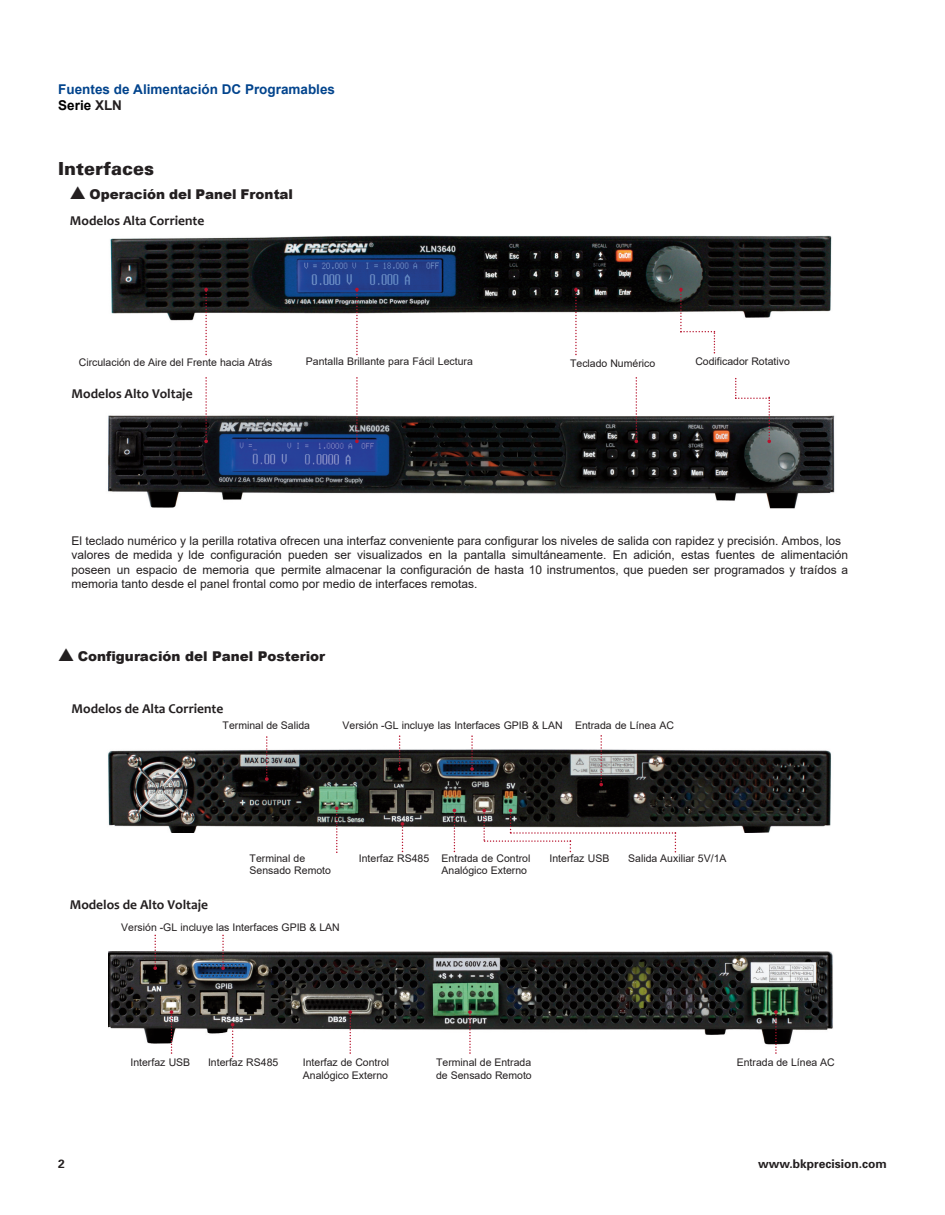
<style>
.page{position:relative;width:945px;height:1215px;background:#fff}
.page>*{position:absolute;margin:0;border:0;box-sizing:border-box;transform-origin:0 0}
.t1{font:900 18px "Univers";color:#231f20}
.t2{font:700 13.5px "Candara";color:#231f20}
.t3{font:900 13.5px "Arial";color:#231f20}
.t4{font:700 13.5px/15.9px "Arial";color:#02448d}
.t5{font:12px/14.4px "Arial";color:#231f20}
.t6{font:700 12px "Univers";color:#231f20}
.t7{font:10.5px/12.6px "Arial";color:#231f20}
.s1{color:#000}
.s2{color:#231f20}
.s3{font-style:inherit}
</style>
<div class="page">
<img style="left:110px;top:235px;width:722px;height:86px">
<img style="left:108px;top:415px;width:727px;height:94px">
<img style="left:108px;top:749px;width:723px;height:83px">
<img style="left:108px;top:951px;width:725px;height:94px">
<svg style="left:355px;top:288px;width:4px;height:67px"></svg>
<svg style="left:574px;top:288px;width:4px;height:67px"></svg>
<svg style="left:634px;top:377px;width:4px;height:66px"></svg>
<svg style="left:355px;top:377px;width:4px;height:66px"></svg>
<svg style="left:204px;top:288px;width:4px;height:67px"></svg>
<svg style="left:204px;top:377px;width:4px;height:66px"></svg>
<svg style="left:735px;top:378px;width:36px;height:65px"></svg>
<svg style="left:265px;top:736px;width:4px;height:45px"></svg>
<svg style="left:398px;top:735px;width:3px;height:36px"></svg>
<svg style="left:153px;top:935px;width:4px;height:35px"></svg>
<svg style="left:221px;top:935px;width:4px;height:35px"></svg>
<svg style="left:470px;top:735px;width:4px;height:36px"></svg>
<svg style="left:599px;top:735px;width:4px;height:51px"></svg>
<svg style="left:335px;top:807px;width:4px;height:46px"></svg>
<svg style="left:401px;top:822px;width:3px;height:30px"></svg>
<svg style="left:453px;top:809px;width:3px;height:43px"></svg>
<svg style="left:170px;top:1010px;width:3px;height:44px"></svg>
<svg style="left:348px;top:1010px;width:4px;height:44px"></svg>
<svg style="left:468px;top:1010px;width:4px;height:44px"></svg>
<svg style="left:774px;top:1010px;width:4px;height:44px"></svg>
<svg style="left:231px;top:1023px;width:3px;height:34px"></svg>
<svg style="left:482px;top:809px;width:194px;height:43px"></svg>
<svg style="left:679px;top:288px;width:36px;height:65px"></svg>
<p class="t4" style="left:58px;top:82px;width:278px">Fuentes de Alimentación DC Programables<br><span class="s1">Serie</span> <span class="s2">XLN</span></p>
<h1 class="t1" style="left:58px;top:162px;width:97px">Interfaces</h1>
<p class="t3" style="left:70px;top:184px;width:225px">▲ Operación del Panel Frontal</p>
<p class="t2" style="left:70px;top:212px;width:136px">Modelos Alta Corriente</p>
<p class="t7" style="left:79px;top:356px;width:195px">Circulación de Aire del Frente hacia Atrás</p>
<p class="t2" style="left:71px;top:385px;width:123px">Modelos Alto Voltaje</p>
<p class="t7" style="left:306px;top:355px;width:168px">Pantalla Brillante para Fácil Lectura</p>
<p class="t7" style="left:570px;top:357px;width:87px">Teclado Numérico</p>
<p class="t7" style="left:695px;top:355px;width:96px">Codificador Rotativo</p>
<p class="t5" style="left:71px;top:534px;width:778px">El teclado numérico y la perilla rotativa ofrecen una interfaz conveniente para configurar los niveles de salida con rapidez y precisión. Ambos, <span class="s3">l</span>os valores de medida y lde configuración pueden ser visualizados en la pantalla simultáneamente. En adición, estas fuentes de alimentación poseen un espacio de memoria que permite almacenar la configuración de hasta 10 instrumentos, que pueden ser programados y traídos a memoria tanto desde el panel frontal como por medio de interfaces remotas.</p>
<p class="t3" style="left:78px;top:646px;width:249px">Configuración del Panel Posterior</p>
<p class="t2" style="left:72px;top:700px;width:153px">Modelos de Alta Corriente</p>
<p class="t7" style="left:223px;top:719px;width:89px">Terminal de Salida</p>
<p class="t7" style="left:343px;top:719px;width:333px">Versión -GL incluye las Interfaces GPIB &amp; LAN Entrada de Línea AC</p>
<p class="t2" style="left:70px;top:896px;width:140px">Modelos de Alto Voltaje</p>
<p class="t7" style="left:250px;top:852px;width:83px">Terminal de<br>Sensado Remoto</p>
<p class="t7" style="left:359px;top:852px;width:72px">Interfaz RS485</p>
<p class="t7" style="left:121px;top:920px;width:220px">Versión -GL incluye las Interfaces GPIB &amp; LAN</p>
<p class="t7" style="left:442px;top:852px;width:90px">Entrada de Control</p>
<p class="t7" style="left:628px;top:852px;width:100px">Salida Auxiliar 5V/1A</p>
<p class="t7" style="left:442px;top:864px;width:87px">Analógico Externo</p>
<p class="t7" style="left:550px;top:852px;width:61px">Interfaz USB</p>
<p class="t6" style="left:58px;top:1159px;width:8px">2</p>
<p class="t7" style="left:130px;top:1056px;width:61px">Interfaz USB</p>
<p class="t7" style="left:303px;top:1056px;width:88px">Interfaz de Control<br>Analógico Externo</p>
<p class="t7" style="left:208px;top:1056px;width:72px">Interfaz RS485</p>
<p class="t7" style="left:436px;top:1056px;width:97px">Terminal de Entrada</p>
<p class="t7" style="left:737px;top:1056px;width:100px">Entrada de Línea AC</p>
<p class="t7" style="left:436px;top:1069px;width:97px">de Sensado Remoto</p>
<p class="t6" style="left:758px;top:1159px;width:130px">www.bkprecision.com</p>
</div>
